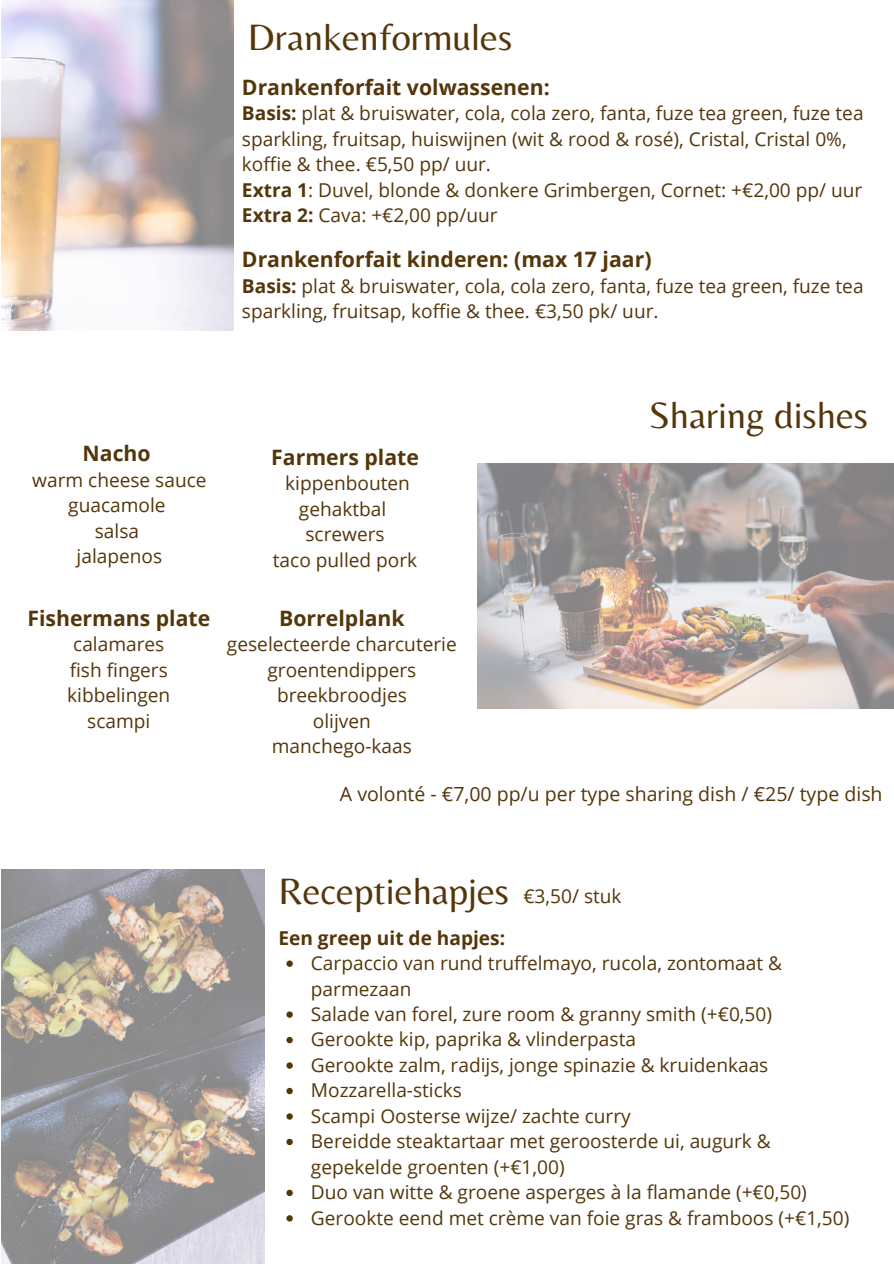
<style>
.page{position:relative;width:894px;height:1264px;background:#fff}
.page>*{position:absolute;margin:0;border:0;box-sizing:border-box;transform-origin:0 0}
.t1{font:38.25px "Belleza";color:#54360b}
.t2{font:700 21.15px "Open Sans";color:#54360b}
.t3{font:19.5px "Open Sans";color:#54360b}
.t4{font:19.05px/25.5px "Open Sans";color:#54360b}
.t5{font:700 19.05px "Open Sans";color:#54360b}
.s1{font-weight:700}
</style>
<div class="page">
<img style="left:1px;top:0;width:232px;height:331px">
<img style="left:2px;top:869px;width:262px;height:394px">
<svg style="left:286px;top:960px;width:7px;height:6px"></svg>
<svg style="left:286px;top:1011px;width:7px;height:6px"></svg>
<svg style="left:286px;top:1036px;width:7px;height:7px"></svg>
<svg style="left:286px;top:1062px;width:7px;height:6px"></svg>
<svg style="left:286px;top:1087px;width:7px;height:7px"></svg>
<svg style="left:286px;top:1113px;width:7px;height:6px"></svg>
<svg style="left:286px;top:1138px;width:7px;height:7px"></svg>
<svg style="left:286px;top:1189px;width:7px;height:7px"></svg>
<svg style="left:286px;top:1215px;width:7px;height:6px"></svg>
<img style="left:477px;top:463px;width:416px;height:245px">
<p class="t1" style="left:248px;top:15px;width:266px">Drankenformules</p>
<h1 class="t2" style="left:242px;top:72px;width:309px">Drankenforfait volwassenen:</h1>
<h1 class="t4" style="left:242px;top:100px;width:623px"><span class="s1">Basis:</span> plat &amp; bruiswater, cola, cola zero, fanta, fuze tea green, fuze tea sparkling, fruitsap, huiswijnen (wit &amp; rood &amp; rosé), Cristal, Cristal 0%, koffie &amp; thee. €5,50 pp/ uur.<br><span class="s1">Extra 1</span>: Duvel, blonde &amp; donkere Grimbergen, Cornet: +€2,00 pp/ uur <span class="s1">Extra 2:</span> Cava: +€2,00 pp/uur</h1>
<h3 class="t2" style="left:242px;top:245px;width:411px">Drankenforfait kinderen: (max 17 jaar)</h3>
<h3 class="t4" style="left:242px;top:273px;width:623px"><span class="s1">Basis:</span> plat &amp; bruiswater, cola, cola zero, fanta, fuze tea green, fuze tea sparkling, fruitsap, koffie &amp; thee. €3,50 pk/ uur.</h3>
<p class="t2" style="left:83px;top:438px;width:70px">Nacho</p>
<p class="t4" style="left:32px;top:466px;width:176px;text-align:center">warm cheese sauce guacamole<br>salsa<br>jalapenos</p>
<p class="t2" style="left:27px;top:603px;width:184px">Fishermans plate</p>
<p class="t4" style="left:67px;top:631px;width:105px;text-align:center">calamares fish fingers kibbelingen scampi</p>
<p class="t2" style="left:271px;top:442px;width:149px">Farmers plate</p>
<p class="t4" style="left:273px;top:470px;width:146px;text-align:center">kippenbouten gehaktbal screwers<br>taco pulled pork</p>
<p class="t2" style="left:279px;top:603px;width:127px">Borrelplank</p>
<p class="t4" style="left:227px;top:631px;width:231px;text-align:center">geselecteerde charcuterie groentendippers breekbroodjes<br>olijven<br>manchego-kaas</p>
<p class="t1" style="left:648px;top:392px;width:221px">Sharing dishes</p>
<p class="t3" style="left:340px;top:779px;width:544px">A volonté - €7,00 pp/u per type sharing dish / €25/ type dish</p>
<h3 class="t1" style="left:278px;top:868px;width:232px">Receptiehapjes</h3>
<h3 class="t5" style="left:278px;top:924px;width:228px">Een greep uit de hapjes:</h3>
<h3 class="t4" style="left:311px;top:949px;width:472px">Carpaccio van rund truffelmayo, rucola, zontomaat &amp; parmezaan</h3>
<h3 class="t4" style="left:311px;top:1000px;width:462px">Salade van forel, zure room &amp; granny smith (+€0,50)</h3>
<h3 class="t4" style="left:311px;top:1026px;width:326px">Gerookte kip, paprika &amp; vlinderpasta</h3>
<h1 class="t4" style="left:311px;top:1051px;width:459px">Gerookte zalm, radijs, jonge spinazie &amp; kruidenkaas</h1>
<p class="t4" style="left:311px;top:1077px;width:152px">Mozzarella-sticks</p>
<h3 class="t4" style="left:311px;top:1102px;width:321px">Scampi Oosterse wijze/ zachte curry</h3>
<p class="t4" style="left:311px;top:1128px;width:461px">Bereidde steaktartaar met geroosterde ui, augurk &amp; gepekelde groenten (+€1,00)</p>
<h2 class="t4" style="left:311px;top:1179px;width:497px">Duo van witte &amp; groene asperges à la flamande (+€0,50)</h2>
<p class="t4" style="left:311px;top:1204px;width:540px">Gerookte eend met crème van foie gras &amp; framboos (+€1,50)</p>
<h4 class="t4" style="left:523px;top:883px;width:100px">€3,50/ stuk</h4>
</div>
